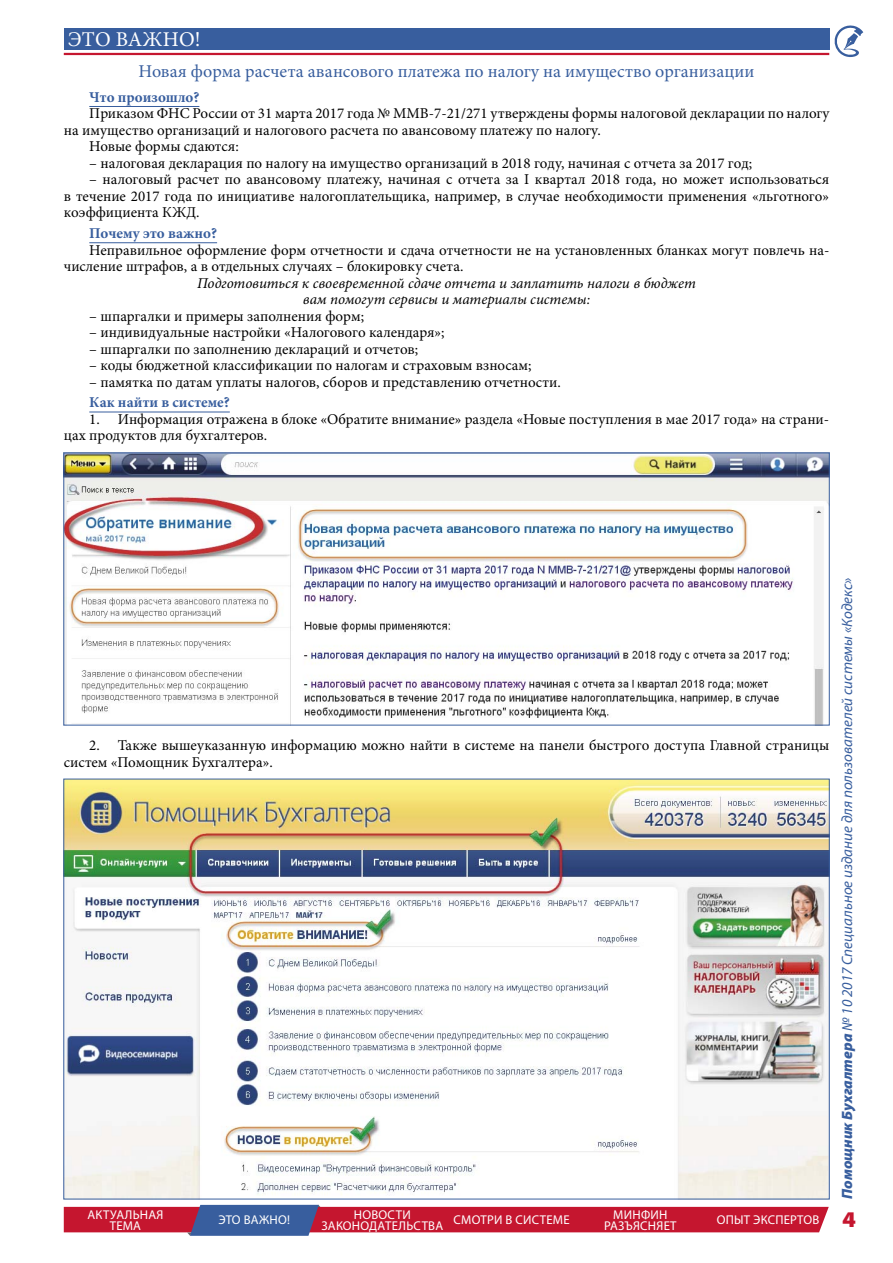
<style>
.page{position:relative;width:893px;height:1263px;background:#fff}
.page>*{position:absolute;margin:0;border:0;box-sizing:border-box;transform-origin:0 0}
.t1{font:900 semi-expanded 22.5px "Myriad Pro";color:#c5162f}
.t2{font:21px "Minion Pro";letter-spacing:.01em;color:#fff}
.t3{font:18px "Minion Pro";color:#385e9e}
.t4{font:15px/16.5px "Minion Pro";color:#000}
.t5{font:italic 15px/16.5px "Minion Pro";color:#000;text-align:center}
.t6{font:italic 15px "Myriad Pro";color:#385e9e}
.t7{font:700 15px "Minion Pro";color:#385e9e}
.t8{font:12.75px/10.5px "Myriad Pro";letter-spacing:.02em;color:#fff;text-align:center}
.s1{font-weight:900}
</style>
<div class="page">
<svg style="left:834px;top:25px;width:29px;height:32px"></svg>
<div style="left:64px;top:29px;width:765px;height:21px;background:#385e9e"></div>
<hr style="left:64px;top:53px;width:765px;height:2px;background:#c5162f">
<svg style="left:64px;top:1205px;width:765px;height:31px;background:#b84460"></svg>
<hr style="left:89px;top:106px;width:110px;height:1px;background:#385e9e">
<hr style="left:89px;top:242px;width:128px;height:1px;background:#385e9e">
<hr style="left:89px;top:412px;width:141px;height:1px;background:#385e9e">
<img style="left:66px;top:781px;width:761px;height:416px">
<img style="left:66px;top:455px;width:761px;height:268px">
<h2 class="t2" style="left:68px;top:27px;width:134px">ЭТО ВАЖНО!</h2>
<p class="t3" style="left:139px;top:60px;width:617px">Новая форма расчета авансового платежа по налогу на имущество организации</p>
<p class="t7" style="left:89px;top:88px;width:112px">Что произошло?</p>
<p class="t4" style="left:89px;top:105px;width:741px">Приказом ФНС России от 31 марта 2017 года № ММВ-7-21/271 утверждены формы налоговой декларации по налогу</p>
<p class="t4" style="left:64px;top:121px;width:538px">на имущество организаций и налогового расчета по авансовому платежу по налогу.</p>
<p class="t4" style="left:89px;top:138px;width:151px">Новые формы сдаются:</p>
<p class="t4" style="left:89px;top:154px;width:664px">– налоговая декларация по налогу на имущество организаций в 2018 году, начиная с отчета за 2017 год;</p>
<p class="t4" style="left:64px;top:171px;width:767px;text-align:justify;text-indent:26px">– налоговый расчет по авансовому платежу, начиная с отчета за I квартал 2018 года, но может использоваться в течение 2017 года по инициативе налогоплательщика, например, в случае необходимости применения «льготного» коэффициента КЖД.</p>
<p class="t7" style="left:89px;top:224px;width:129px">Почему это важно?</p>
<p class="t4" style="left:64px;top:241px;width:767px;text-indent:26px">Неправильное оформление форм отчетности и сдача отчетности не на установленных бланках могут повлечь на&shy;числение штрафов, а в отдельных случаях – блокировку счета.</p>
<p class="t5" style="left:197px;top:274px;width:500px">Подготовиться к своевременной сдаче отчета и заплатить налоги в бюджет вам помогут сервисы и материалы системы:</p>
<p class="t4" style="left:89px;top:307px;width:276px">– шпаргалки и примеры заполнения форм;</p>
<p class="t4" style="left:89px;top:324px;width:357px">– индивидуальные настройки «Налогового календаря»;</p>
<p class="t4" style="left:89px;top:340px;width:330px">– шпаргалки по заполнению деклараций и отчетов;</p>
<p class="t4" style="left:89px;top:357px;width:444px">– коды бюджетной классификации по налогам и страховым взносам;</p>
<p class="t4" style="left:89px;top:373px;width:473px">– памятка по датам уплаты налогов, сборов и представлению отчетности.</p>
<p class="t7" style="left:89px;top:393px;width:142px">Как найти в системе?</p>
<p class="t4" style="left:64px;top:410px;width:767px;text-indent:26px">1. Информация отражена в блоке «Обратите внимание» раздела «Новые поступления в мае 2017 года» на страни&shy;цах продуктов для бухгалтеров.</p>
<p class="t4" style="left:64px;top:737px;width:767px;text-indent:26px">2. Также вышеуказанную информацию можно найти в системе на панели быстрого доступа Главной страницы систем «Помощник Бухгалтера».</p>
<p class="t8" style="left:87px;top:1210px;width:77px">АКТУАЛЬНАЯ<br>ТЕМА</p>
<p class="t8" style="left:218px;top:1215px;width:73px">ЭТО ВАЖНО!</p>
<p class="t8" style="left:321px;top:1210px;width:250px;text-align:left;text-indent:33px">НОВОСТИ<br>ЗАКОНОДАТЕЛЬСТВА СМОТРИ В СИСТЕМЕ</p>
<p class="t8" style="left:604px;top:1210px;width:74px">МИНФИН<br>РАЗЪЯСНЯЕТ</p>
<p class="t8" style="left:717px;top:1215px;width:104px">ОПЫТ ЭКСПЕРТОВ</p>
<p class="t6" style="left:838px;top:1199px;width:623px;rotate:-90deg"><span class="s1">Помощник Бухгалтера</span> № 10 2017 Специальное издание для пользователей системы «Кодекс»</p>
<h1 class="t1" style="left:842px;top:1206px;width:15px">4</h1>
</div>
